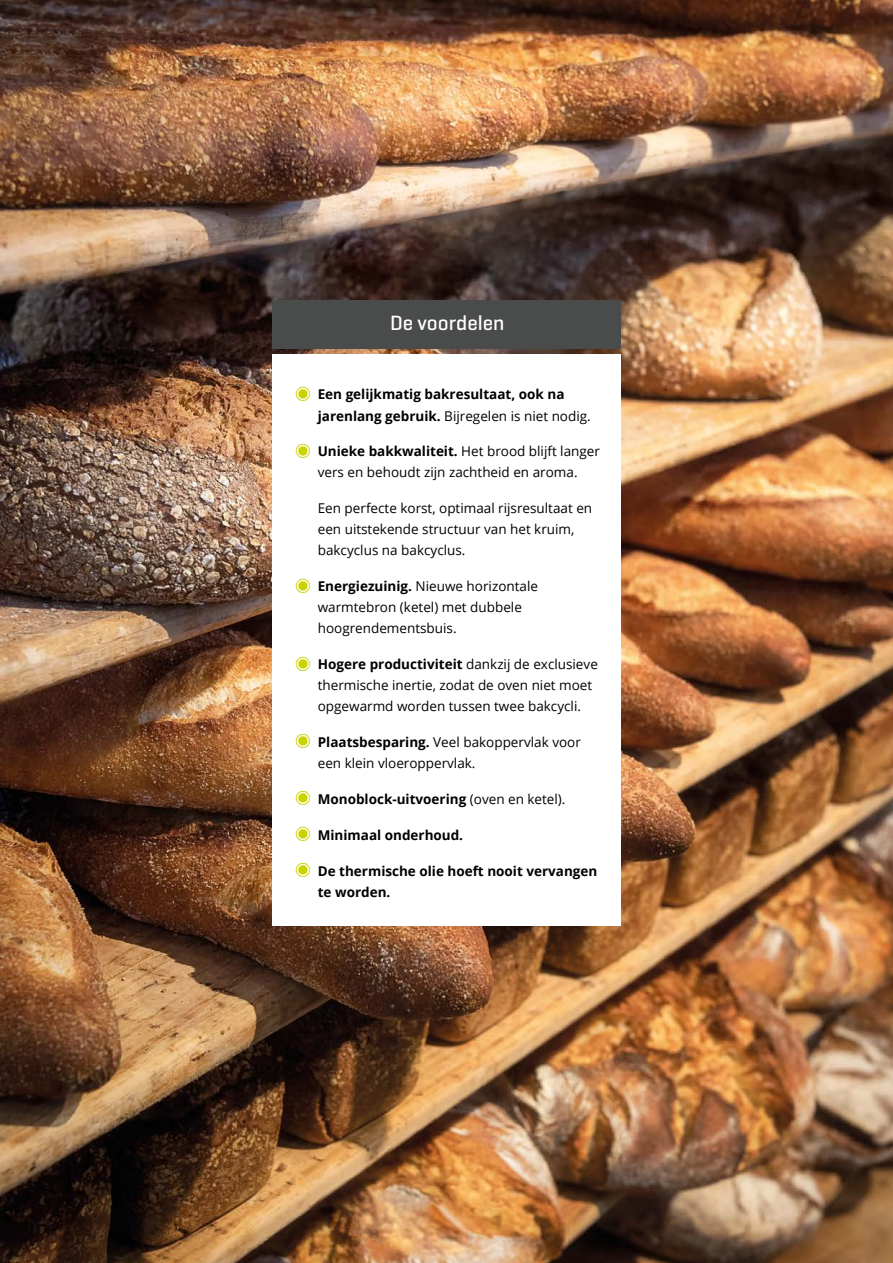
<style>
.page{position:relative;width:893px;height:1263px;background:#fff}
.page>*{position:absolute;margin:0;border:0;box-sizing:border-box;transform-origin:0 0}
.t1{font:500 21px "Geogrotesque";color:#fff}
.t2{font:13.5px/21px "Open Sans";color:#000}
.t3{font:700 13.5px/21px "Open Sans";color:#000}
.s1{color:#c8d300}
.s2{font-weight:400}
.s3{font-weight:700}
</style>
<div class="page">
<img style="left:0;top:0;width:893px;height:1263px">
<div style="left:272px;top:354px;width:349px;height:572px;background:#fff"></div>
<div style="left:272px;top:300px;width:349px;height:49px;background:#4a4c4b"></div>
<h1 class="t1" style="left:390px;top:310px;width:116px">De voordelen</h1>
<p class="t3" style="left:318px;top:384px;width:274px;text-indent:-24px"><span class="s1">◉</span> Een gelijkmatig bakresultaat, ook na jarenlang gebruik. <span class="s2">Bijregelen is niet nodig.</span></p>
<p class="t2" style="left:294px;top:441px;width:308px;text-align:center"><span class="s1">◉</span> <span class="s3">Unieke bakkwaliteit.</span> Het brood blijft langer vers en behoudt zijn zachtheid en aroma.</p>
<p class="t2" style="left:318px;top:497px;width:276px">Een perfecte korst, optimaal rijsresultaat en een uitstekende structuur van het kruim, bakcyclus na bakcyclus.</p>
<p class="t2" style="left:318px;top:575px;width:222px;text-indent:-24px"><span class="s1">◉</span> <span class="s3">Energiezuinig.</span> Nieuwe horizontale warmtebron (ketel) met dubbele hoogrendementsbuis.</p>
<p class="t2" style="left:318px;top:653px;width:282px;text-indent:-24px"><span class="s1">◉</span> <span class="s3">Hogere productiviteit</span> dankzij de exclusieve thermische inertie, zodat de oven niet moet opgewarmd worden tussen twee bakcycli.</p>
<p class="t2" style="left:318px;top:731px;width:265px;text-indent:-24px"><span class="s1">◉</span> <span class="s3">Plaatsbesparing.</span> Veel bakoppervlak voor een klein vloeroppervlak.</p>
<p class="t3" style="left:294px;top:788px;width:273px"><span class="s1">◉</span> Monoblock-uitvoering <span class="s2">(oven en ketel).</span></p>
<p class="t3" style="left:294px;top:824px;width:171px"><span class="s1">◉</span> Minimaal onderhoud.</p>
<p class="t3" style="left:318px;top:860px;width:281px;text-indent:-24px"><span class="s1">◉</span> De thermische olie hoeft nooit vervangen te worden.</p>
</div>
